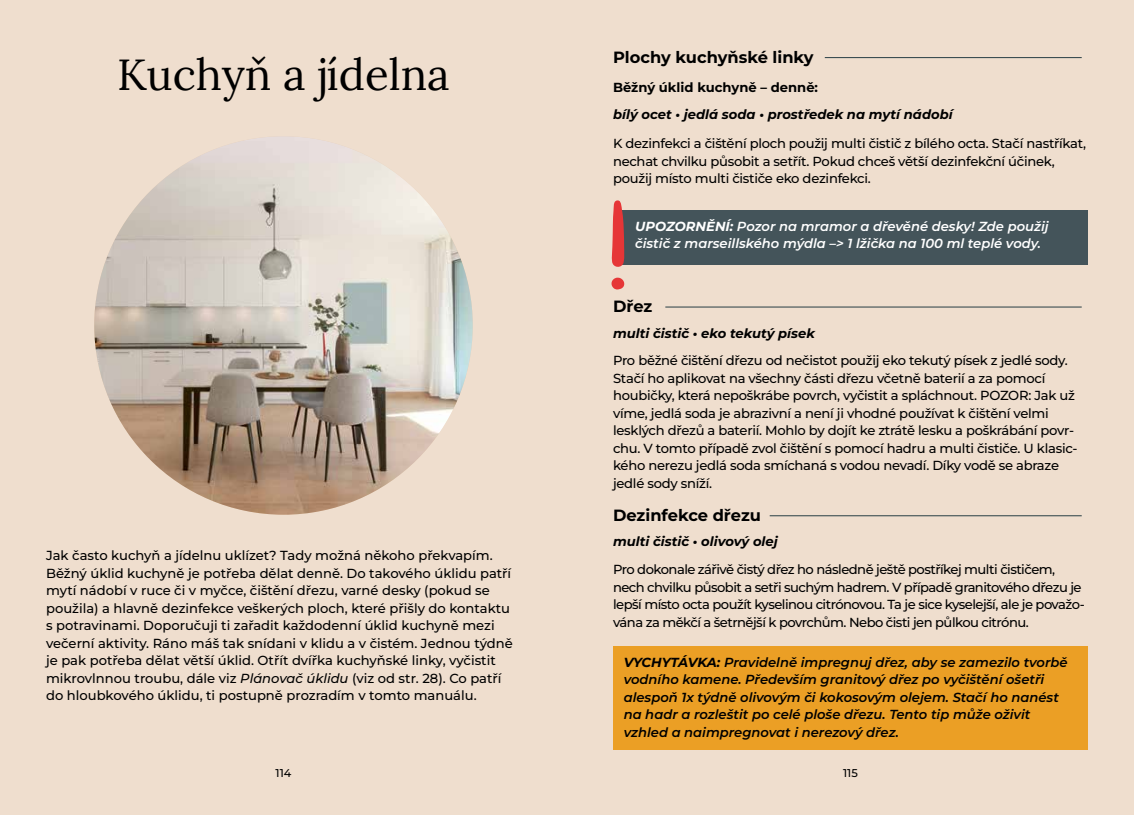
<style>
.page{position:relative;width:1134px;height:815px;background:#fff}
.page>*{position:absolute;margin:0;border:0;box-sizing:border-box;transform-origin:0 0}
.t1{font:43.75px "Lora";color:#000}
.t2{font:700 16.25px "Montserrat";color:#000}
.t3{font:500 13.12px/17.5px "Montserrat";letter-spacing:-.02em;color:#000}
.t4{font:500 13.12px/17.5px "Montserrat";color:#000}
.t5{font:500 13.12px/17.5px "Montserrat";letter-spacing:-.04em;color:#000}
.t6{font:italic 600 13.12px/17.5px "Montserrat";color:#000}
.t7{font:italic 600 13.12px/17.5px "Montserrat";color:#fff}
.t8{font:italic 700 13.12px "Montserrat";color:#000}
.t9{font:700 13.12px "Montserrat";color:#000}
.t10{font:500 11.25px "Montserrat";color:#000}
.s1{font-style:italic}
.s2{font-weight:700}
</style>
<div class="page">
<div style="left:567px;top:0;width:567px;height:815px;background:#efdece"></div>
<div style="left:0;top:0;width:567px;height:815px;background:#efdece"></div>
<img style="left:94px;top:136px;width:379px;height:379px;border-radius:189px">
<hr style="left:825px;top:57px;width:257px;height:1px;background:#283e44">
<div style="left:615px;top:210px;width:473px;height:55px;background:#44545a"></div>
<svg style="left:611px;top:200px;width:14px;height:67px"></svg>
<svg style="left:611px;top:278px;width:13px;height:12px"></svg>
<hr style="left:665px;top:307px;width:417px;height:1px;background:#283e44">
<hr style="left:770px;top:515px;width:312px;height:1px;background:#283e44">
<div style="left:613px;top:646px;width:475px;height:103px;background:#eb9f25"></div>
<h1 class="t1" style="left:117px;top:41px;width:334px">Kuchyň a jídelna</h1>
<p class="t4" style="left:46px;top:546px;width:468px">Jak často kuchyň a jídelnu uklízet? Tady možná někoho překvapím.<br>Běžný úklid kuchyně je potřeba dělat denně. Do takového úklidu patří mytí nádobí v ruce či v myčce, čištění dřezu, varné desky (pokud se použila) a hlavně dezinfekce veškerých ploch, které přišly do kontaktu s potravinami. Doporučuji ti zařadit každodenní úklid kuchyně mezi večerní aktivity. Ráno máš tak snídani v klidu a v čistém. Jednou týdně je pak potřeba dělat v ětší úklid. Otřít dvířka kuchyňské linky, vyčistit mikrovlnnou troubu, dále viz <span class="s1">Plánovač úklid u</span> (viz od str. 28). Co patří do hloubkového úklidu, ti postupně prozradím v tomto manuálu.</p>
<p class="t2" style="left:613px;top:45px;width:202px">Plochy kuchyňské linky</p>
<p class="t9" style="left:613px;top:78px;width:206px">Běžný úklid kuchyně – denně:</p>
<p class="t8" style="left:613px;top:105px;width:341px">bílý ocet • jedlá soda • prostředek na mytí nádobí</p>
<p class="t3" style="left:613px;top:134px;width:475px">K dezinfekci a čištění ploch použij multi čistič z bílého octa. Stačí nastříkat, nechat chvilku působit a setřít. Pokud chceš větší dezinfekční účinek, použij místo multi čističe eko dezinfekci.</p>
<p class="t7" style="left:635px;top:217px;width:415px"><span class="s2">UPOZORNĚNÍ:</span> Pozor na mramor a dřevěné desky! Zde použij čistič z marseillského mýdla –&gt; 1 lžička na 100 ml teplé vody.</p>
<p class="t2" style="left:613px;top:295px;width:41px">Dřez</p>
<p class="t8" style="left:613px;top:323px;width:203px">multi čistič • eko tekutý písek</p>
<p class="t3" style="left:613px;top:351px;width:466px">Pro běžné čištění dřezu od nečistot použij eko tekutý písek z jedlé sody.<br>Stačí ho aplikovat na všechny části dřezu včetně baterií a za pomocí houbičky, která nepoškrábe povrch, vyčistit a spláchnout. POZOR: Jak už víme, jedlá soda je abrazivní a není ji vhodné používat k čištění velmi lesklých dřezů a baterií. Mohlo by dojít ke ztrátě lesku a poškrábání povr&shy;chu. V tomto případě zvol čištění s pomocí hadru a multi čističe. U klasic&shy;kého nerezu jedlá soda smíchaná s vodou nevadí. Díky vodě se abraze jedlé sody sníží.</p>
<p class="t2" style="left:613px;top:503px;width:149px">Dezinfekce dřezu</p>
<p class="t8" style="left:613px;top:532px;width:166px">multi čistič • olivový olej</p>
<p class="t5" style="left:613px;top:560px;width:473px">Pro dokonale zářivě čistý dřez ho následně ještě postříkej multi čističem, nech chvilku působit a setři suchým hadrem. V případě granitového dřezu je lepší místo octa použít kyselinou citrónovou. Ta je sice kyselejší, ale je považo&shy;vána za měkčí a šetrnější k povrchům. Nebo čisti jen půlkou citrónu.</p>
<p class="t6" style="left:624px;top:653px;width:445px"><span class="s2">VYCHYTÁVKA:</span> Pravidelně impregnuj dřez, aby se zamezilo tvorbě vodního kamene. Především granitový dřez po vyčištění ošetři alespoň 1x týdně olivovým či kokosovým olejem. Stačí ho nanést na hadr a rozleštit po celé ploše dřezu. Tento tip může oživit vzhled a naimpregnovat i nerezový dřez.</p>
<p class="t10" style="left:276px;top:765px;width:17px">114</p>
<p class="t10" style="left:843px;top:765px;width:16px">115</p>
</div>
